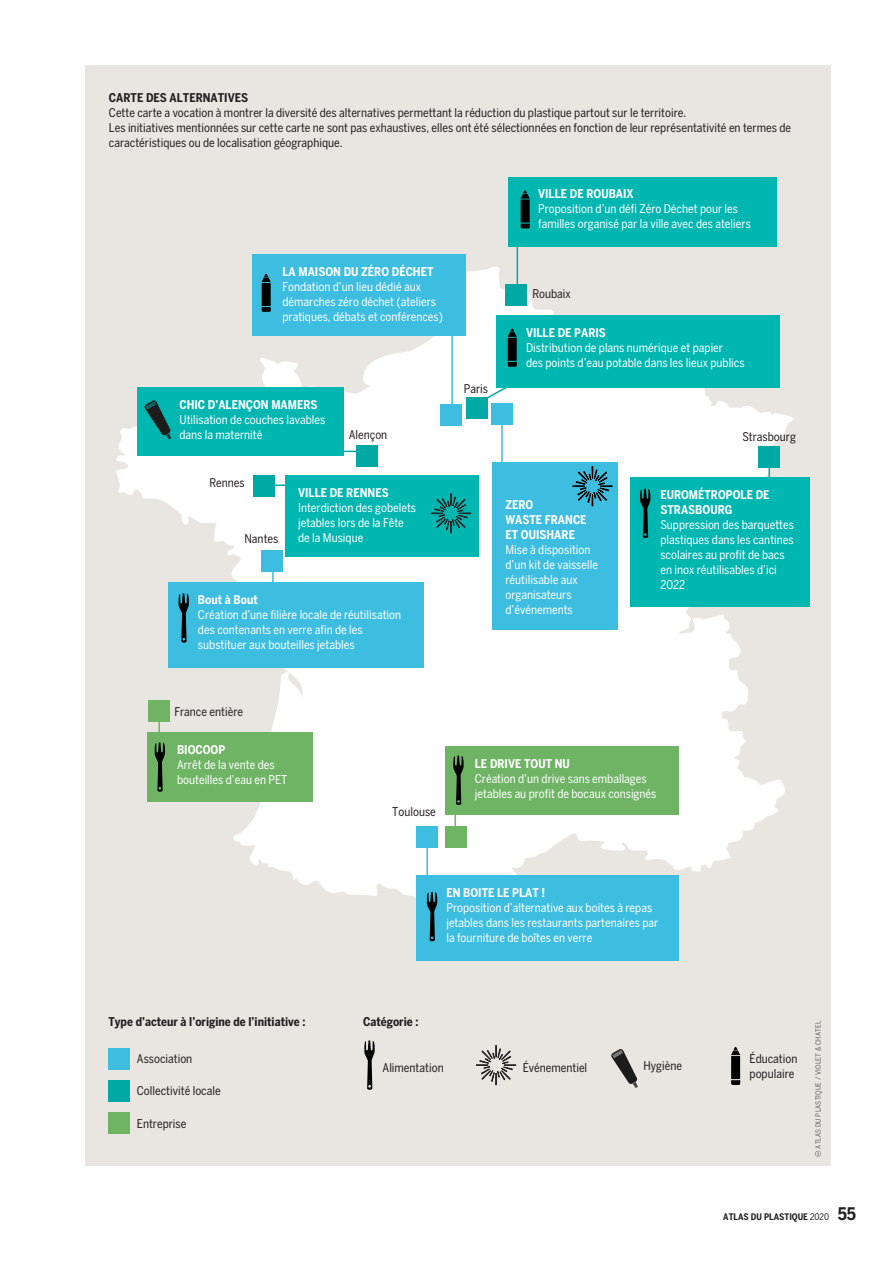
<style>
.page{position:relative;width:893px;height:1263px;background:#fff}
.page>*{position:absolute;margin:0;border:0;box-sizing:border-box;transform-origin:0 0}
.A_graphic_text{font:condensed 12px/15px "Benton Sans";color:#fff}
.A_graphic_text-2{font:condensed 12px/15px "Benton Sans";color:#231f20}
.A_graphic_text-3{font:700 condensed 12px/15px "Benton Sans";color:#fff}
.A_graphic_text-4{font:700 condensed 12px "Benton Sans";color:#231f20}
.t1{font:700 condensed 9px "Benton Sans";color:#231f20}
.A_graphic_credit{font:condensed 7.2px "Benton Sans";letter-spacing:.02em;color:#636366}
.s1{font-weight:400}
.s2{font-size:17.25px}
</style>
<div class="page">
<div style="left:85px;top:65px;width:745px;height:1100px;background:#e9e5e0"></div>
<svg style="left:116px;top:266px;width:677px;height:660px;fill:#fff"></svg>
<div style="left:108px;top:1081px;width:22px;height:21px;background:#00a9a3"></div>
<div style="left:108px;top:1112px;width:22px;height:21px;background:#6fb465"></div>
<div style="left:262px;top:550px;width:21px;height:21px;background:#3dbde0"></div>
<div style="left:417px;top:826px;width:21px;height:21px;background:#3dbde0"></div>
<div style="left:491px;top:403px;width:22px;height:22px;background:#3dbde0"></div>
<div style="left:445px;top:826px;width:21px;height:21px;background:#6fb465"></div>
<div style="left:440px;top:405px;width:22px;height:21px;background:#3dbde0"></div>
<div style="left:148px;top:700px;width:21px;height:22px;background:#6fb465"></div>
<svg style="left:476px;top:1045px;width:40px;height:40px"></svg>
<svg style="left:731px;top:1080px;width:9px;height:5px"></svg>
<svg style="left:731px;top:1047px;width:9px;height:8px"></svg>
<div style="left:731px;top:1056px;width:9px;height:23px;background:#000"></div>
<svg style="left:611px;top:1049px;width:27px;height:39px"></svg>
<div style="left:108px;top:1048px;width:22px;height:22px;background:#3dbde0"></div>
<div style="left:758px;top:446px;width:21px;height:22px;background:#00a9a3"></div>
<div style="left:254px;top:475px;width:21px;height:21px;background:#00a9a3"></div>
<div style="left:466px;top:397px;width:21px;height:21px;background:#00a9a3"></div>
<div style="left:356px;top:446px;width:21px;height:21px;background:#00a9a3"></div>
<div style="left:505px;top:284px;width:22px;height:22px;background:#00a9a3"></div>
<hr style="left:426px;top:837px;width:2px;height:45px;background:#3dbde0">
<hr style="left:454px;top:807px;width:2px;height:29px;background:#6fb465">
<hr style="left:158px;top:716px;width:2px;height:29px;background:#6fb465">
<hr style="left:272px;top:560px;width:2px;height:29px;background:#3dbde0">
<hr style="left:501px;top:414px;width:2px;height:53px;background:#3dbde0">
<svg style="left:475px;top:376px;width:51px;height:30px"></svg>
<hr style="left:768px;top:460px;width:2px;height:29px;background:#00a9a3">
<hr style="left:517px;top:239px;width:1px;height:45px;background:#00a9a3">
<hr style="left:271px;top:484px;width:28px;height:2px;background:#00a9a3">
<hr style="left:451px;top:331px;width:2px;height:87px;background:#3dbde0">
<svg style="left:344px;top:451px;width:12px;height:1px"></svg>
<svg style="left:815px;top:1151px;width:6px;height:6px"></svg>
<div style="left:631px;top:477px;width:179px;height:129px;background:#00b6b1"></div>
<div style="left:147px;top:732px;width:166px;height:70px;background:#6fb465"></div>
<div style="left:285px;top:475px;width:194px;height:81px;background:#00b6b1"></div>
<div style="left:496px;top:315px;width:283px;height:72px;background:#00b6b1"></div>
<div style="left:253px;top:254px;width:213px;height:82px;background:#3dbde0"></div>
<div style="left:137px;top:387px;width:207px;height:69px;background:#00b6b1"></div>
<div style="left:417px;top:875px;width:262px;height:85px;background:#3dbde0"></div>
<div style="left:445px;top:746px;width:234px;height:69px;background:#6fb465"></div>
<div style="left:168px;top:582px;width:256px;height:85px;background:#3dbde0"></div>
<svg style="left:508px;top:362px;width:9px;height:5px"></svg>
<svg style="left:508px;top:329px;width:9px;height:8px"></svg>
<div style="left:508px;top:338px;width:9px;height:23px;background:#000"></div>
<div style="left:508px;top:177px;width:269px;height:69px;background:#00b6b1"></div>
<svg style="left:521px;top:224px;width:9px;height:4px"></svg>
<svg style="left:520px;top:190px;width:10px;height:9px"></svg>
<div style="left:521px;top:199px;width:9px;height:24px;background:#000"></div>
<svg style="left:431px;top:493px;width:40px;height:40px"></svg>
<div style="left:493px;top:462px;width:125px;height:167px;background:#3dbde0"></div>
<svg style="left:572px;top:466px;width:40px;height:40px"></svg>
<svg style="left:262px;top:307px;width:9px;height:5px"></svg>
<svg style="left:262px;top:274px;width:9px;height:8px"></svg>
<div style="left:262px;top:283px;width:9px;height:23px;background:#000"></div>
<svg style="left:144px;top:400px;width:27px;height:39px"></svg>
<svg style="left:364px;top:1040px;width:11px;height:50px"></svg>
<svg style="left:453px;top:756px;width:11px;height:49px"></svg>
<svg style="left:427px;top:892px;width:10px;height:49px"></svg>
<svg style="left:640px;top:489px;width:10px;height:49px"></svg>
<svg style="left:179px;top:593px;width:10px;height:50px"></svg>
<svg style="left:155px;top:742px;width:10px;height:50px"></svg>
<p class="A_graphic_text-4" style="left:109px;top:90px;width:141px">CARTE DES ALTERNATIVES</p>
<p class="A_graphic_text-2" style="left:109px;top:105px;width:579px">Cette carte a vocation à montrer la diversité des alternatives permettant la réduction du plastique partout sur le territoire.</p>
<p class="A_graphic_text-2" style="left:109px;top:120px;width:684px">Les initiatives mentionnées sur cette carte ne sont pas exhaustives, elles ont été sélectionnées en fonction de leur représentativité en termes de caractéristiques ou de localisation géographique.</p>
<p class="A_graphic_text-3" style="left:282px;top:264px;width:152px">LA MAISON DU ZÉRO DÉCHET</p>
<p class="A_graphic_text" style="left:282px;top:279px;width:162px">Fondation d’un lieu dédié aux démarches zéro déchet (ateliers pratiques, débats et conférences)</p>
<p class="A_graphic_text-3" style="left:179px;top:397px;width:140px">CHIC D’ALENÇON MAMERS</p>
<p class="A_graphic_text" style="left:179px;top:412px;width:147px">Utilisation de couches lavables dans la maternité</p>
<p class="A_graphic_text-2" style="left:349px;top:427px;width:40px">Alençon</p>
<p class="A_graphic_text-2" style="left:209px;top:475px;width:37px">Rennes</p>
<p class="A_graphic_text-2" style="left:244px;top:531px;width:35px">Nantes</p>
<p class="A_graphic_text-3" style="left:298px;top:485px;width:92px">VILLE DE RENNES</p>
<p class="A_graphic_text" style="left:298px;top:500px;width:120px">Interdiction des gobelets jetables lors de la Fête</p>
<p class="A_graphic_text" style="left:298px;top:530px;width:67px">de la Musique</p>
<p class="A_graphic_text-3" style="left:198px;top:591px;width:61px">Bout à Bout</p>
<p class="A_graphic_text" style="left:198px;top:607px;width:205px">Création d’une filière locale de réutilisation des contenants en verre afin de les substituer aux bouteilles jetables</p>
<p class="A_graphic_text-3" style="left:538px;top:186px;width:97px">VILLE DE ROUBAIX</p>
<p class="A_graphic_text" style="left:538px;top:201px;width:214px">Proposition d’un défi Zéro Déchet pour les familles organisé par la ville avec des ateliers</p>
<p class="A_graphic_text-2" style="left:464px;top:381px;width:26px">Paris</p>
<p class="A_graphic_text-2" style="left:532px;top:286px;width:40px">Roubaix</p>
<p class="A_graphic_text-3" style="left:526px;top:325px;width:81px">VILLE DE PARIS</p>
<p class="A_graphic_text" style="left:526px;top:340px;width:220px">Distribution de plans numérique et papier<br>des points d’eau potable dans les lieux publics</p>
<p class="A_graphic_text-3" style="left:505px;top:497px;width:29px">ZERO</p>
<p class="A_graphic_text-3" style="left:505px;top:512px;width:83px">WASTE FRANCE</p>
<p class="A_graphic_text-3" style="left:505px;top:527px;width:71px">ET OUISHARE</p>
<p class="A_graphic_text" style="left:505px;top:542px;width:94px">Mise à disposition d’un kit de vaisselle réutilisable aux organisateurs d’événements</p>
<p class="A_graphic_text-2" style="left:742px;top:429px;width:55px">Strasbourg</p>
<p class="A_graphic_text-3" style="left:660px;top:487px;width:111px">EUROMÉTROPOLE DE<br>STRASBOURG</p>
<p class="A_graphic_text" style="left:660px;top:517px;width:135px">Suppression des barquettes plastiques dans les cantines scolaires au profit de bacs en inox réutilisables d’ici<br>2022</p>
<p class="A_graphic_text-2" style="left:174px;top:704px;width:70px">France entière</p>
<p class="A_graphic_text-3" style="left:177px;top:742px;width:50px">BIOCOOP</p>
<p class="A_graphic_text" style="left:177px;top:757px;width:112px">Arrêt de la vente des bouteilles d’eau en PET</p>
<p class="A_graphic_text-2" style="left:392px;top:804px;width:45px">Toulouse</p>
<p class="A_graphic_text-3" style="left:475px;top:756px;width:97px">LE DRIVE TOUT NU</p>
<p class="A_graphic_text" style="left:475px;top:771px;width:183px">Création d’un drive sans emballages jetables au profit de bocaux consignés</p>
<p class="A_graphic_text-3" style="left:446px;top:885px;width:101px">EN BOITE LE PLAT !</p>
<p class="A_graphic_text" style="left:446px;top:900px;width:214px">Proposition d’alternative aux boites à repas jetables dans les restaurants partenaires par la fourniture de boîtes en verre</p>
<p class="A_graphic_text-4" style="left:108px;top:1014px;width:199px">Type d’acteur à l’origine de l’initiative :</p>
<p class="A_graphic_text-4" style="left:363px;top:1014px;width:57px">Catégorie :</p>
<p class="A_graphic_text-2" style="left:137px;top:1051px;width:57px">Association</p>
<p class="A_graphic_text-2" style="left:137px;top:1083px;width:85px">Collectivité locale</p>
<p class="A_graphic_text-2" style="left:137px;top:1116px;width:51px">Entreprise</p>
<p class="A_graphic_text-2" style="left:383px;top:1060px;width:63px">Alimentation</p>
<p class="A_graphic_text-2" style="left:523px;top:1059px;width:66px">Événementiel</p>
<p class="A_graphic_text-2" style="left:643px;top:1058px;width:40px">Hygiène</p>
<p class="A_graphic_text-2" style="left:750px;top:1051px;width:49px">Éducation</p>
<p class="A_graphic_text-2" style="left:750px;top:1066px;width:46px">populaire</p>
<p class="A_graphic_credit" style="left:814px;top:1148px;width:129px;rotate:-90deg">ATLAS DU PLASTIQUE / VIOLET &amp; CHATEL</p>
<p class="t1" style="left:723px;top:1212px;width:134px">ATLAS DU PLASTIQUE <span class="s1">2020</span> <span class="s2">55</span></p>
</div>
